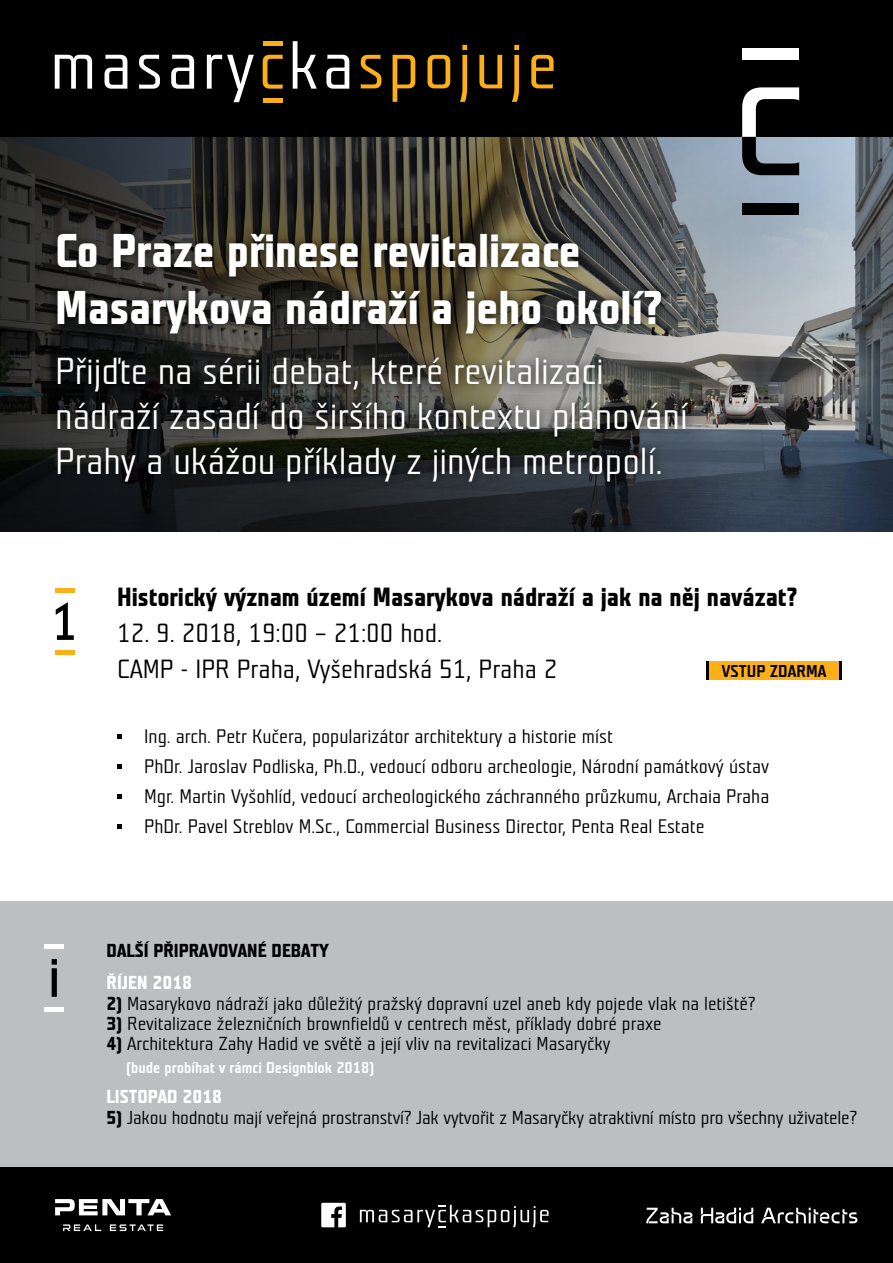
<style>
.page{position:relative;width:893px;height:1263px;background:#fff}
.page>*{position:absolute;margin:0;border:0;box-sizing:border-box;transform-origin:0 0}
.t1{font:47.25px/56.7px "Teuton 26 Pro";color:#fff}
.t2{font:37.5px/45px "Teuton 23 Pro";color:#fff}
.t3{font:26.25px/36px "Teuton 23 Pro";color:#000}
.t4{font:26.25px "Teuton 26 Pro";color:#000}
.t5{font:19.5px/30px "Teuton 23 Pro";color:#000}
.t6{font:18.75px "Teuton 23 Pro";color:#000}
.t7{font:18.75px "Teuton 26 Pro";color:#000}
.t8{font:18.75px "Teuton 26 Pro";color:#fff}
.t9{font:17.17px "Teuton 25 Pro";color:#000}
.t10{font:15.75px "Teuton 25 Pro";color:#fff}
.s1{font-family:"Teuton 26 Pro"}
</style>
<div class="page">
<div style="left:0;top:1167px;width:893px;height:96px;background:#000"></div>
<div style="left:0;top:901px;width:893px;height:266px;background:#bcbec0"></div>
<div style="left:0;top:0;width:893px;height:137px;background:#000"></div>
<svg style="left:0;top:137px;width:893px;height:394px;background:#4c5154"></svg>
<hr style="left:44px;top:944px;width:20px;height:4px;background:#fff">
<hr style="left:44px;top:1007px;width:20px;height:4px;background:#fff">
<svg style="left:52px;top:959px;width:5px;height:38px"></svg>
<div style="left:48px;top:226px;width:648px;height:264px;background:#000;opacity:.75"></div>
<div style="left:742px;top:203px;width:57px;height:12px;background:#000"></div>
<svg style="left:742px;top:87px;width:57px;height:88px"></svg>
<div style="left:742px;top:48px;width:57px;height:12px;background:#fff"></div>
<svg style="left:55px;top:1199px;width:116px;height:16px"></svg>
<svg style="left:63px;top:1224px;width:100px;height:7px"></svg>
<svg style="left:646px;top:1208px;width:211px;height:15px"></svg>
<hr style="left:55px;top:588px;width:20px;height:4px;background:#fcaf17">
<svg style="left:56px;top:602px;width:18px;height:38px"></svg>
<hr style="left:55px;top:651px;width:20px;height:4px;background:#fcaf17">
<svg style="left:117px;top:735px;width:5px;height:4px"></svg>
<svg style="left:117px;top:765px;width:5px;height:4px"></svg>
<svg style="left:117px;top:795px;width:5px;height:4px"></svg>
<svg style="left:117px;top:825px;width:5px;height:4px"></svg>
<div style="left:709px;top:662px;width:130px;height:18px;background:#fcaf17"></div>
<hr style="left:706px;top:662px;width:3px;height:18px;background:#000">
<hr style="left:839px;top:661px;width:3px;height:19px;background:#000">
<svg style="left:55px;top:55px;width:37px;height:34px"></svg>
<svg style="left:105px;top:55px;width:22px;height:34px"></svg>
<svg style="left:139px;top:55px;width:21px;height:34px"></svg>
<svg style="left:171px;top:55px;width:23px;height:34px"></svg>
<svg style="left:207px;top:55px;width:47px;height:47px"></svg>
<svg style="left:293px;top:41px;width:24px;height:48px"></svg>
<svg style="left:326px;top:55px;width:23px;height:34px"></svg>
<svg style="left:263px;top:55px;width:20px;height:34px"></svg>
<hr style="left:263px;top:41px;width:20px;height:4px;background:#fcaf17">
<hr style="left:263px;top:98px;width:20px;height:4px;background:#fcaf17">
<svg style="left:361px;top:45px;width:193px;height:57px"></svg>
<svg style="left:360px;top:1205px;width:189px;height:22px"></svg>
<svg style="left:321px;top:1203px;width:25px;height:24px"></svg>
<h1 class="t1" style="left:55px;top:225px;width:609px">Co Praze přinese revitalizace<br>Masarykova nádraží a jeho okolí?</h1>
<h2 class="t2" style="left:55px;top:350px;width:634px">Přijďte na sérii debat, které revitalizaci nádraží zasadí do širšího kontextu plánování<br>Prahy a ukážou příklady z jiných metropolí.</h2>
<h3 class="t4" style="left:117px;top:584px;width:682px">Historický význam území Masarykova nádraží a jak na něj navázat?</h3>
<h3 class="t3" style="left:117px;top:616px;width:442px">12. 9. 2018, 19:00 – 21:00 hod.<br>CAMP - IPR Praha, Vyšehradská 51, Praha 2</h3>
<p class="t9" style="left:722px;top:662px;width:106px">VSTUP ZDARMA</p>
<p class="t5" style="left:144px;top:722px;width:627px">Ing. arch. Petr Kučera, popularizátor architektury a historie míst<br>PhDr. Jaroslav Podliska, Ph.D., vedoucí odboru archeologie, Národní památkový ústav Mgr. Martin Vyšohlíd, vedoucí archeologického záchranného průzkumu, Archaia Praha PhDr. Pavel Streblov M.Sc., Commercial Business Director, Penta Real Estate</p>
<p class="t7" style="left:107px;top:941px;width:224px">Další připravované debaty</p>
<p class="t8" style="left:107px;top:973px;width:87px">ŘÍJEN 2018</p>
<p class="t6" style="left:107px;top:994px;width:650px"><span class="s1">2)</span> Masarykovo nádraží jako důležitý pražský dopravní uzel aneb kdy pojede vlak na letiště?</p>
<p class="t6" style="left:107px;top:1014px;width:557px"><span class="s1">3)</span> Revitalizace železničních brownfieldů v centrech měst, příklady dobré praxe</p>
<p class="t6" style="left:107px;top:1034px;width:505px"><span class="s1">4)</span> Architektura Zahy Hadid ve světě a její vliv na revitalizaci Masaryčky</p>
<p class="t10" style="left:126px;top:1059px;width:249px">(bude probíhat v rámci Designblok 2018)</p>
<p class="t8" style="left:107px;top:1087px;width:33px">LISTOPA</p>
<p class="t8" style="left:167px;top:1087px;width:56px">D 2018</p>
<p class="t6" style="left:107px;top:1108px;width:752px"><span class="s1">5)</span> Jakou hodnotu mají veřejná prostranství? Jak vytvořit z Masaryčky atraktivní místo pro všechny uživatele?</p>
</div>
